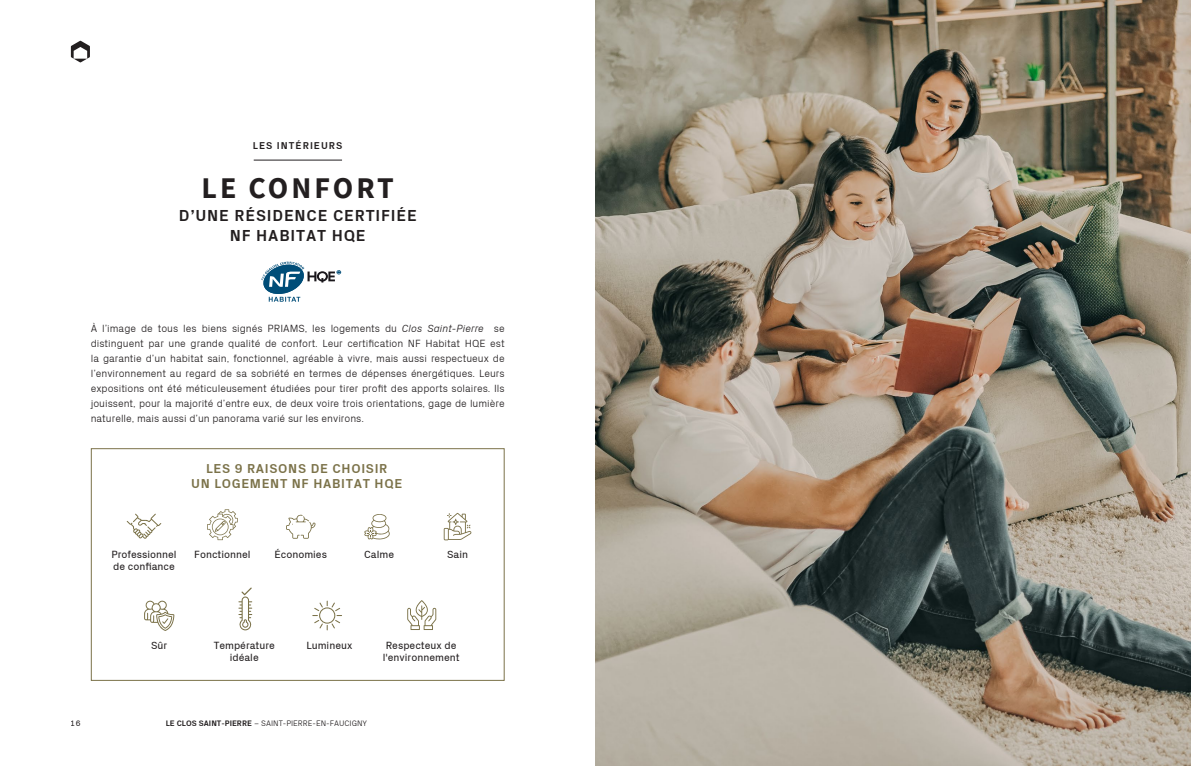
<style>
.page{position:relative;width:1191px;height:766px;background:#fff}
.page>*{position:absolute;margin:0;border:0;box-sizing:border-box;transform-origin:0 0}
.titre{font:700 30px "Source Sans Pro";letter-spacing:.1em;color:#231f20}
.titre-2{font:700 16px/19.2px "Px Grotesk";letter-spacing:.05em;color:#231f20;text-align:center}
.titre-3{font:700 13px/15.6px "Px Grotesk";letter-spacing:.05em;color:#7b7249;text-align:center}
.Corps_texte{font:300 10.5px/15px "Px Grotesk";color:#231f20;text-align:justify}
.Corps_texte-2{font:10.5px/12.6px "Px Grotesk";color:#231f20}
.titre-4{font:700 10px "Px Grotesk";letter-spacing:.1em;color:#231f20}
.t1{font:300 8px "Px Grotesk";color:#231f20}
.t2{font:8px "Px Grotesk";color:#231f20}
.s1{font-style:italic}
.s2{font-weight:700}
</style>
<div class="page">
<svg style="left:71px;top:41px;width:19px;height:21px"></svg>
<hr style="left:254px;top:160px;width:88px;height:1px;background:#231f20">
<img style="left:595px;top:0;width:596px;height:765px">
<div style="left:91px;top:448px;width:413px;height:232px;border:1px solid #7b7249"></div>
<svg style="left:207px;top:509px;width:31px;height:31px"></svg>
<svg style="left:127px;top:513px;width:34px;height:25px"></svg>
<svg style="left:286px;top:514px;width:29px;height:24px"></svg>
<svg style="left:364px;top:514px;width:26px;height:25px"></svg>
<svg style="left:444px;top:512px;width:27px;height:28px"></svg>
<svg style="left:144px;top:600px;width:30px;height:30px"></svg>
<svg style="left:238px;top:587px;width:14px;height:43px"></svg>
<svg style="left:312px;top:600px;width:30px;height:30px"></svg>
<svg style="left:407px;top:600px;width:29px;height:29px"></svg>
<svg style="left:261px;top:261px;width:80px;height:40px"></svg>
<p class="titre-4" style="left:253px;top:139px;width:91px">LES INTÉRIEURS</p>
<p class="titre" style="left:202px;top:168px;width:194px">LE CONFORT</p>
<p class="titre-2" style="left:179px;top:206px;width:239px">D’UNE RÉSIDENCE CERTIFIÉE<br>NF HABITAT HQE</p>
<p class="Corps_texte" style="left:91px;top:321px;width:415px">À l’image de tous les biens signés PRIAMS, les logements du <span class="s1">Clos Saint-Pierre</span> se distinguent par une grande qualité de confort. Leur certification NF Habitat HQE est la garantie d’un habitat sain, fonctionnel, agréable à vivre, mais aussi respectueux de l’environnement au regard de sa sobriété en termes de dépenses énergétiques. Leurs expositions ont été méticuleusement étudiées pour tirer profit des apports solaires. Ils jouissent, pour la majorité d’entre eux, de deux voire trois orientations, gage de lumière naturelle, mais aussi d’un panorama varié sur les environs.</p>
<p class="titre-3" style="left:191px;top:460px;width:212px">LES 9 RAISONS DE CHOISIR<br>UN LOGEMENT NF HABITAT HQE</p>
<p class="Corps_texte-2" style="left:111px;top:547px;width:67px">Professionnel de confiance</p>
<p class="Corps_texte-2" style="left:194px;top:547px;width:58px">Fonctionnel</p>
<p class="Corps_texte-2" style="left:274px;top:547px;width:54px">Économies</p>
<p class="Corps_texte-2" style="left:364px;top:547px;width:31px">Calme</p>
<p class="Corps_texte-2" style="left:447px;top:547px;width:22px">Sain</p>
<p class="Corps_texte-2" style="left:151px;top:638px;width:18px">Sûr</p>
<p class="Corps_texte-2" style="left:214px;top:638px;width:63px;text-align:center">Température idéale</p>
<p class="Corps_texte-2" style="left:306px;top:638px;width:47px">Lumineux</p>
<p class="Corps_texte-2" style="left:383px;top:638px;width:78px">Respecteux de l'environnement</p>
<p class="t2" style="left:71px;top:718px;width:11px">16</p>
<p class="t1" style="left:166px;top:718px;width:203px"><span class="s2">LE CLOS SAINT-PIERRE</span> – SAINT-PIERRE-EN-FAUCIGNY</p>
</div>
